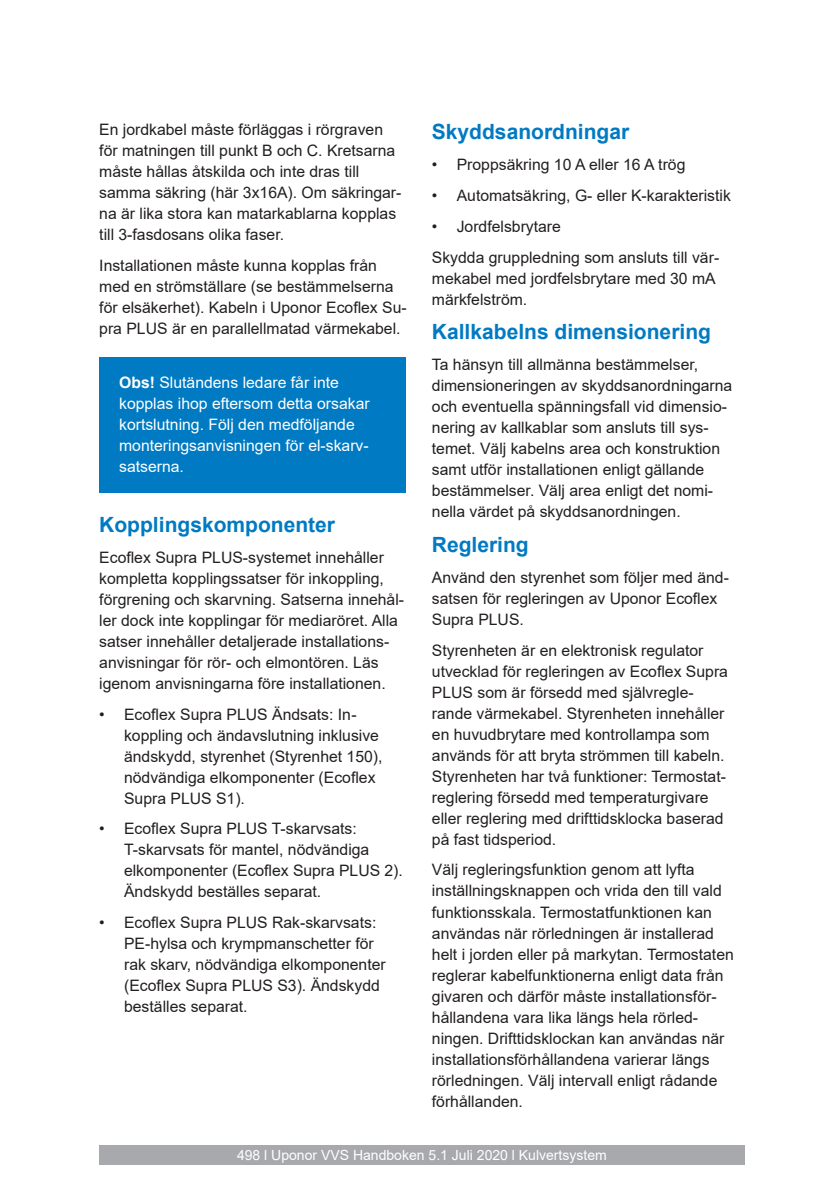
<style>
.page{position:relative;width:839px;height:1186px;background:#fff}
.page>*{position:absolute;margin:0;border:0;box-sizing:border-box;transform-origin:0 0}
.t1{font:700 21px "Arial";color:#007ac2}
.t2{font:15.75px/21px "Arial";color:#231f20}
.t3{font:15.75px/21px "Arial";color:#fff}
.t4{font:14px "Arial";color:#fff}
.s1{font-weight:700}
</style>
<div class="page">
<div style="left:99px;top:357px;width:307px;height:135px;background:#007ac2"></div>
<div style="left:99px;top:1145px;width:645px;height:20px;background:#a8a9ad"></div>
<p class="t2" style="left:99px;top:119px;width:303px">En jordkabel måste förläggas i rörgraven för matningen till punkt B och C. Kretsarna måste hållas åtskilda och inte dras till samma säkring (här 3x16A). Om säkringar&shy;na är lika stora kan matarkablarna kopplas till 3-fasdosans olika faser.</p>
<p class="t2" style="left:99px;top:255px;width:309px">Installationen måste kunna kopplas från med en strömställare (se bestämmelserna för elsäkerhet). Kabeln i Uponor Ecoflex Su&shy;pra PLUS är en parallellmatad värmekabel.</p>
<p class="t3" style="left:119px;top:372px;width:252px"><span class="s1">Obs!</span> Slutändens ledare får inte kopplas ihop eftersom detta orsakar kortslutning. Följ den medföljande monteringsanvisningen för el-skarv&shy;satserna.</p>
<h1 class="t1" style="left:99px;top:509px;width:237px">Kopplingskomponenter</h1>
<p class="t2" style="left:99px;top:546px;width:306px">Ecoflex Supra PLUS-systemet innehåller kompletta kopplingssatser för inkoppling, förgrening och skarvning. Satserna innehål&shy;ler dock inte kopplingar för mediaröret. Alla satser innehåller detaljerade installations&shy;anvisningar för rör- och elmontören. Läs igenom anvisningarna före installationen.</p>
<p class="t2" style="left:124px;top:703px;width:260px;text-indent:-25px">• Ecoflex Supra PLUS Ändsats: In&shy;koppling och ändavslutning inklusive ändskydd, styrenhet (Styrenhet 150), nödvändiga elkomponenter (Ecoflex<br>Supra PLUS S1).</p>
<p class="t2" style="left:124px;top:818px;width:280px;text-indent:-25px">• Ecoflex Supra PLUS T-skarvsats:<br>T-skarvsats för mantel, nödvändiga elkomponenter (Ecoflex Supra PLUS 2).<br>Ändskydd beställes separat.</p>
<p class="t2" style="left:124px;top:912px;width:263px;text-indent:-25px">• Ecoflex Supra PLUS Rak-skarvsats:<br>PE-hylsa och krympmanschetter för rak skarv, nödvändiga elkomponenter (Ecoflex Supra PLUS S3). Ändskydd beställes separat.</p>
<h1 class="t1" style="left:432px;top:117px;width:199px">Skyddsanordningar</h1>
<p class="t2" style="left:432px;top:154px;width:255px">• Proppsäkring 10 A eller 16 A trög</p>
<p class="t2" style="left:432px;top:185px;width:300px">• Automatsäkring, G- eller K-karakteristik</p>
<p class="t2" style="left:432px;top:211px;width:289px;line-height:31px">• Jordfelsbrytare<br>Skydda gruppledning som ansluts till vär-</p>
<p class="t2" style="left:432px;top:268px;width:285px">mekabel med jordfelsbrytare med 30 mA märkfelström.</p>
<h1 class="t1" style="left:432px;top:317px;width:280px">Kallkabelns dimensionering</h1>
<p class="t2" style="left:432px;top:354px;width:302px">Ta hänsyn till allmänna bestämmelser, dimensioneringen av skyddsanordningarna och eventuella spänningsfall vid dimensio&shy;nering av kallkablar som ansluts till sys&shy;temet. Välj kabelns area och konstruktion samt utför installationen enligt gällande bestämmelser. Välj area enligt det nomi&shy;nella värdet på skyddsanordningen.</p>
<h1 class="t1" style="left:432px;top:529px;width:98px">Reglering</h1>
<p class="t2" style="left:432px;top:566px;width:298px">Använd den styrenhet som följer med änd&shy;satsen för regleringen av Uponor Ecoflex<br>Supra PLUS.</p>
<p class="t2" style="left:432px;top:639px;width:297px">Styrenheten är en elektronisk regulator utvecklad för regleringen av Ecoflex Supra PLUS som är försedd med självregle&shy;rande värmekabel. Styrenheten innehåller en huvudbrytare med kontrollampa som används för att bryta strömmen till kabeln.<br>Styrenheten har två funktioner: Termostat&shy;reglering försedd med temperaturgivare eller reglering med drifttidsklocka baserad på fast tidsperiod.</p>
<p class="t2" style="left:432px;top:859px;width:303px">Välj regleringsfunktion genom att lyfta inställningsknappen och vrida den till vald funktionsskala. Termostatfunktionen kan användas när rörledningen är installerad helt i jorden eller på markytan. Termostaten reglerar kabelfunktionerna enligt data från givaren och därför måste installationsför&shy;hållandena vara lika längs hela rörled&shy;ningen. Drifttidsklockan kan användas när installationsförhållandena varierar längs rörledningen. Välj intervall enligt rådande förhållanden.</p>
<p class="t4" style="left:237px;top:1145px;width:371px">498 l Uponor VVS Handboken 5.1 Juli 2020 l Kulvertsystem</p>
</div>
